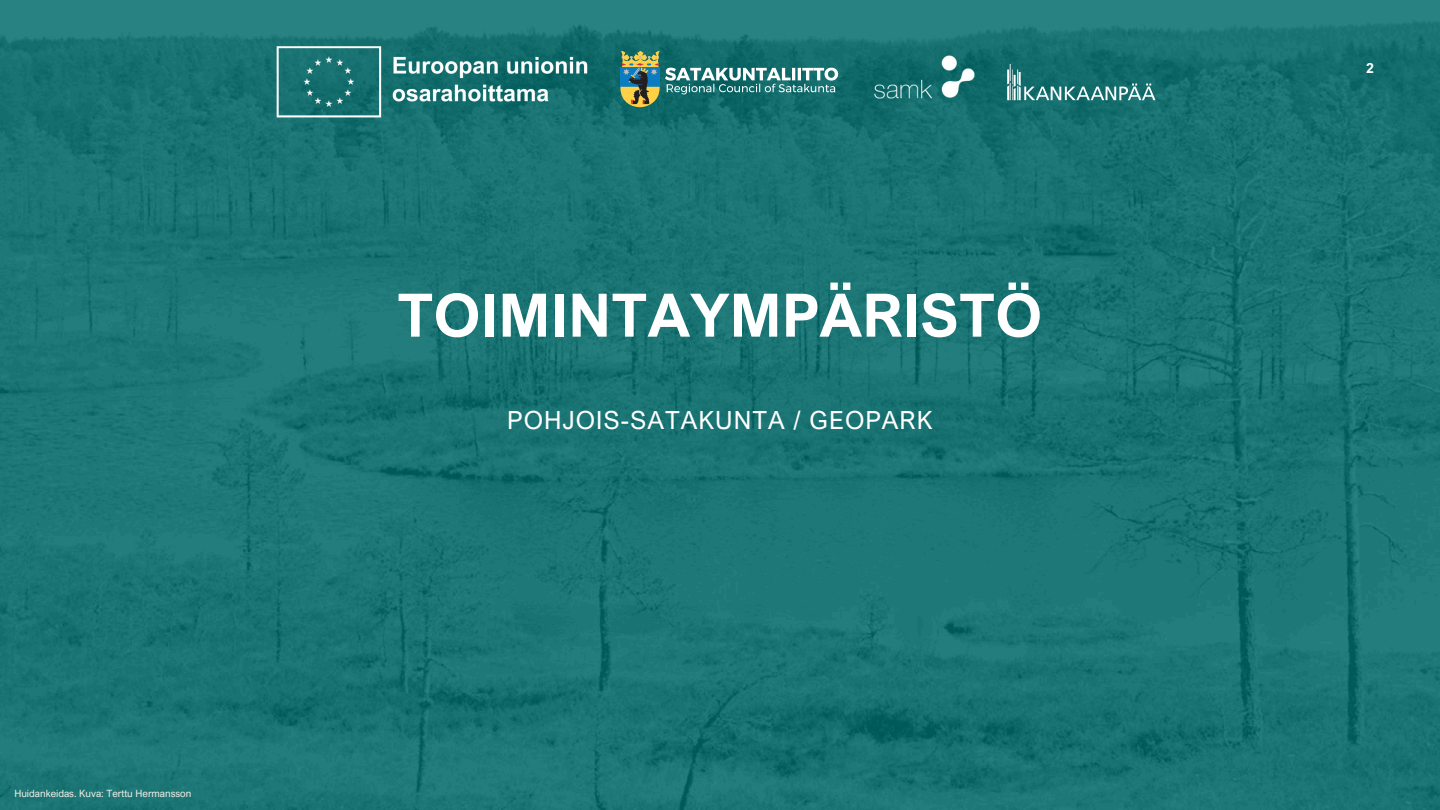
<style>
.page{position:relative;width:1440px;height:810px;background:#fff}
.page>*{position:absolute;margin:0;border:0;box-sizing:border-box;transform-origin:0 0}
.t1{font:700 60px "Arial Nova";color:#fff}
.t2{font:25px "Arial Nova";letter-spacing:.04em;color:#fff}
.t3{font:700 14px "Arial Nova";color:#fff}
.t4{font:10px "Arial Nova";color:#f0ede5}
</style>
<div class="page">
<img style="left:0;top:0;width:1440px;height:810px">
<svg style="left:634px;top:51px;width:204px;height:56px;background:#3d817c"></svg>
<img style="left:275px;top:44px;width:359px;height:75px">
<img style="left:861px;top:43px;width:126px;height:69px">
<svg style="left:1007px;top:64px;width:149px;height:36px;background:#378383"></svg>
<p class="t4" style="left:14px;top:787px;width:178px">Huidankeidas. Kuva: Terttu Hermansson</p>
<p class="t1" style="left:397px;top:278px;width:647px">TOIMINTAYMPÄRISTÖ</p>
<p class="t2" style="left:507px;top:405px;width:427px">POHJOIS-SATAKUNTA / GEOPARK</p>
<h1 class="t3" style="left:1366px;top:59px;width:9px">2</h1>
</div>
